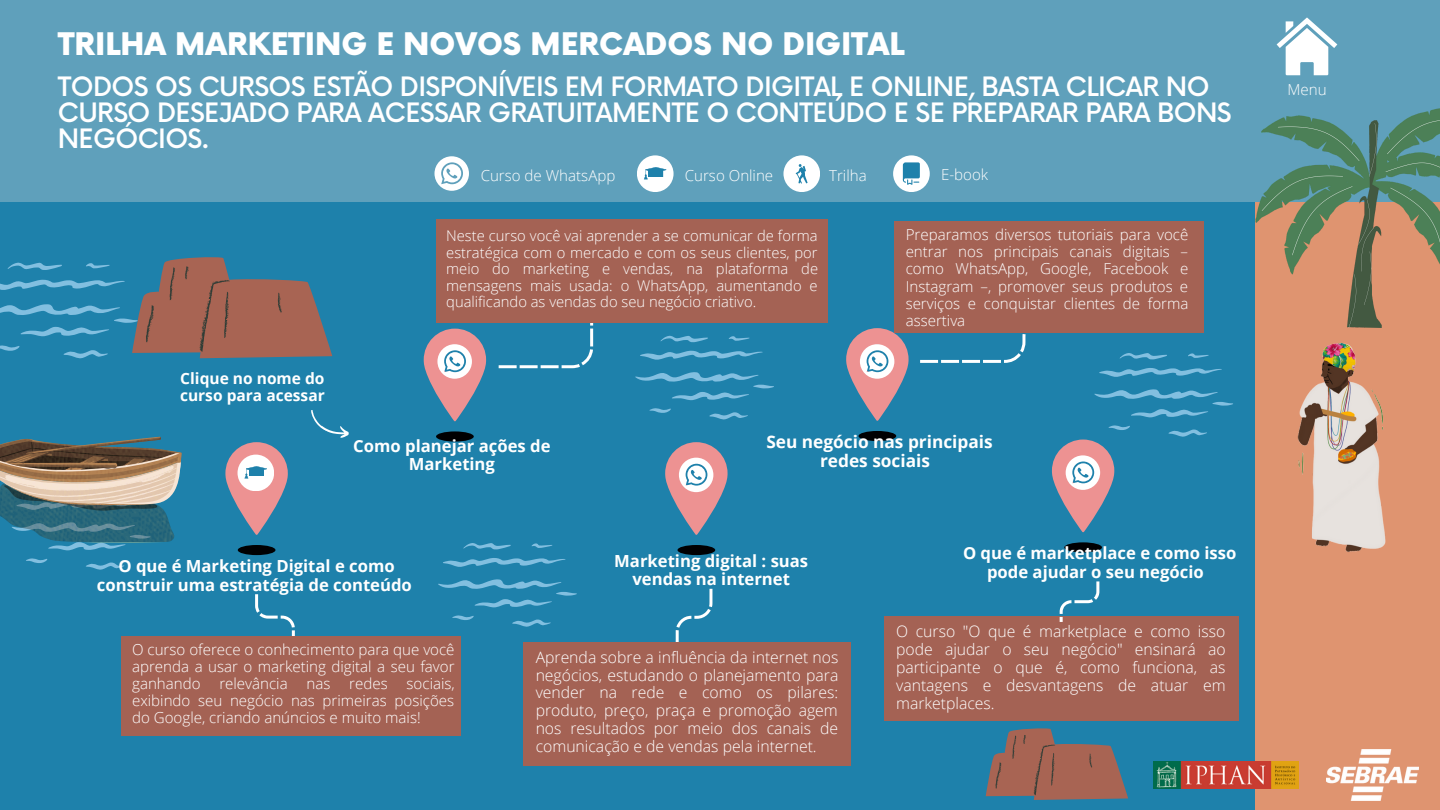
<style>
.page{position:relative;width:1440px;height:810px;background:#1e81ab}
.page>*{position:absolute;margin:0;border:0;box-sizing:border-box;transform-origin:0 0}
.t1{font:900 30.3px "Now";color:#fff}
.t2{font:500 26px/26.2px "Now";letter-spacing:-.025em;color:#fff}
.t3{font:700 17.3px/19.5px "Open Sans";color:#fff;text-align:center}
.t4{font:700 16.7px/18.8px "Open Sans";color:#fff;text-align:center}
.t5{font:300 15.8px/17.9px "Open Sans";color:#fff;text-align:justify}
.t6{font:700 15.5px/17.2px "Open Sans";color:#fff}
.t7{font:300 15.1px/17.1px "Open Sans";color:#fff;text-align:justify}
.t8{font:300 14.8px/16.5px "Open Sans";color:#fff;text-align:justify}
</style>
<div class="page">
<div style="left:0;top:0;width:1440px;height:202px;background:#5fa0bb"></div>
<div style="left:238px;top:545px;width:37px;height:10px;background:#000002;border-radius:50%"></div>
<div style="left:1255px;top:202px;width:185px;height:608px;background:#df9470"></div>
<svg style="left:986px;top:728px;width:142px;height:72px"></svg>
<div style="left:884px;top:616px;width:354px;height:104px;background:#a46254"></div>
<svg style="left:434px;top:156px;width:35px;height:35px"></svg>
<div style="left:436px;top:431px;width:38px;height:11px;background:#000002;border-radius:50%"></div>
<svg style="left:255px;top:594px;width:40px;height:42px"></svg>
<div style="left:678px;top:545px;width:37px;height:10px;background:#000002;border-radius:50%"></div>
<div style="left:859px;top:431px;width:37px;height:10px;background:#000002;border-radius:50%"></div>
<svg style="left:676px;top:589px;width:36px;height:53px"></svg>
<div style="left:1064px;top:542px;width:38px;height:10px;background:#000002;border-radius:50%"></div>
<svg style="left:1060px;top:581px;width:39px;height:41px"></svg>
<div style="left:121px;top:636px;width:340px;height:100px;background:#a46254"></div>
<div style="left:523px;top:642px;width:328px;height:124px;background:#a46254"></div>
<div style="left:437px;top:219px;width:391px;height:104px;background:#a46254"></div>
<div style="left:895px;top:222px;width:309px;height:111px;background:#a46254"></div>
<div style="left:637px;top:155px;width:37px;height:37px;background:#fff;border-radius:50%"></div>
<svg style="left:644px;top:167px;width:22px;height:13px"></svg>
<div style="left:648px;top:177px;width:15px;height:8px;background:#fff"></div>
<div style="left:783px;top:155px;width:37px;height:37px;background:#fff;border-radius:50%"></div>
<svg style="left:796px;top:164px;width:12px;height:20px"></svg>
<div style="left:893px;top:155px;width:37px;height:37px;background:#fff;border-radius:50%"></div>
<svg style="left:903px;top:162px;width:17px;height:23px"></svg>
<svg style="left:225px;top:442px;width:63px;height:93px"></svg>
<div style="left:249px;top:477px;width:14px;height:8px;background:#fff"></div>
<svg style="left:665px;top:442px;width:63px;height:93px"></svg>
<svg style="left:846px;top:328px;width:63px;height:93px"></svg>
<svg style="left:1052px;top:440px;width:62px;height:92px"></svg>
<svg style="left:424px;top:329px;width:62px;height:92px"></svg>
<img style="left:1327px;top:750px;width:92px;height:51px">
<svg style="left:0;top:257px;width:332px;height:101px"></svg>
<svg style="left:463px;top:543px;width:48px;height:7px"></svg>
<svg style="left:531px;top:543px;width:21px;height:5px"></svg>
<svg style="left:443px;top:558px;width:122px;height:9px"></svg>
<svg style="left:438px;top:579px;width:139px;height:28px"></svg>
<svg style="left:452px;top:615px;width:22px;height:5px"></svg>
<svg style="left:512px;top:619px;width:39px;height:8px"></svg>
<svg style="left:499px;top:323px;width:275px;height:77px"></svg>
<svg style="left:649px;top:408px;width:22px;height:5px"></svg>
<svg style="left:709px;top:412px;width:39px;height:8px"></svg>
<svg style="left:26px;top:558px;width:22px;height:5px"></svg>
<svg style="left:86px;top:562px;width:38px;height:8px"></svg>
<img style="left:1255px;top:108px;width:185px;height:219px">
<svg style="left:0;top:437px;width:182px;height:113px"></svg>
<svg style="left:1277px;top:18px;width:60px;height:57px"></svg>
<svg style="left:311px;top:410px;width:38px;height:28px"></svg>
<img style="left:1153px;top:761px;width:146px;height:28px">
<img style="left:1297px;top:343px;width:89px;height:209px">
<svg style="left:920px;top:334px;width:302px;height:43px"></svg>
<svg style="left:1094px;top:389px;width:139px;height:28px"></svg>
<svg style="left:1109px;top:425px;width:21px;height:5px"></svg>
<svg style="left:1168px;top:429px;width:39px;height:8px"></svg>
<p class="t1" style="left:58px;top:28px;width:848px">TRILHA MARKETING E NOVOS MERCADOS NO DIGITAL</p>
<p class="t2" style="left:58px;top:75px;width:1175px">TODOS OS CURSOS ESTÃO DISPONÍVEIS EM FORMATO DIGITAL E ONLINE, BASTA CLICAR NO<br>CURSO DESEJADO PARA ACESSAR GRATUITAMENTE O CONTEÚDO E SE PREPARAR PARA BONS<br>NEGÓCIOS.</p>
<p class="t7" style="left:481px;top:166px;width:136px">Curso de WhatsApp</p>
<p class="t7" style="left:685px;top:166px;width:90px">Curso Online</p>
<p class="t7" style="left:829px;top:166px;width:39px">Trilha</p>
<p class="t7" style="left:941px;top:166px;width:49px">E-book</p>
<p class="t6" style="left:180px;top:369px;width:146px">Clique no nome do curso para acessar</p>
<p class="t8" style="left:446px;top:227px;width:373px">Neste curso você vai aprender a se comunicar de forma estratégica com o mercado e com os seus clientes, por meio do marketing e vendas, na plataforma de mensagens mais usada: o WhatsApp, aumentando e qualificando as vendas do seu negócio criativo.</p>
<p class="t7" style="left:906px;top:226px;width:284px">Preparamos diversos tutoriais para você entrar nos principais canais digitais – como WhatsApp, Google, Facebook e Instagram –, promover seus produtos e serviços e conquistar clientes de forma assertiva</p>
<p class="t4" style="left:353px;top:436px;width:199px">Como planejar ações de<br>Marketing</p>
<p class="t3" style="left:766px;top:431px;width:228px">Seu negócio nas principais redes sociais</p>
<p class="t4" style="left:97px;top:556px;width:316px">O que é Marketing Digital e como construir uma estratégia de conteúdo</p>
<p class="t4" style="left:614px;top:551px;width:196px">Marketing digital : suas vendas na internet</p>
<p class="t7" style="left:132px;top:640px;width:324px">O curso oferece o conhecimento para que você aprenda a usar o marketing digital a seu favor ganhando relevância nas redes sociais, exibindo seu negócio nas primeiras posições do Google, criando anúncios e muito mais!</p>
<p class="t5" style="left:550px;top:646px;width:256px">Co heça os benefícios e os passo a pass</p>
<p class="t5" style="left:536px;top:648px;width:304px">Aprenda sobre a influência da internet nos negócios, estudando o planejamento para vender na rede e como os pilares: produto, preço, praça e promoção agem nos resultados por meio dos canais de comunicação e de vendas pela internet.</p>
<p class="t5" style="left:550px;top:664px;width:256px;text-indent:59px">de se formalizar como microempre ndedor individual e quais os riscos em manter uma empresa informal.</p>
<p class="t4" style="left:963px;top:543px;width:275px">O que é marketplace e como isso pode ajudar o seu negócio</p>
<p class="t5" style="left:896px;top:622px;width:331px">O curso "O que é marketplace e como isso pode ajudar o seu negócio" ensinará ao participante o que é, como funciona, as vantagens e desvantagens de atuar em marketplaces.</p>
<p class="t7" style="left:1288px;top:81px;width:41px">Menu</p>
</div>
